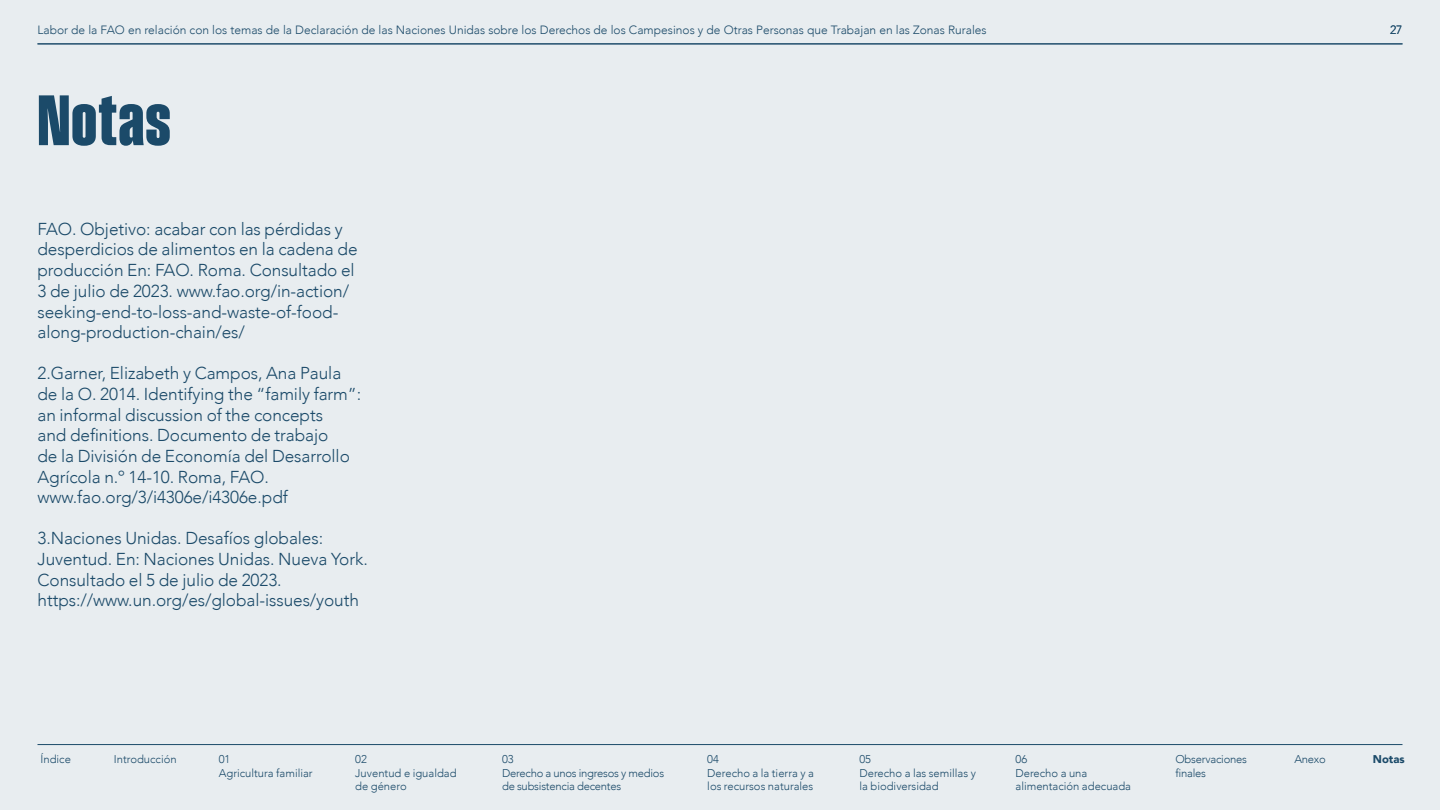
<style>
.page{position:relative;width:1440px;height:810px;background:#e8edf0}
.page>*{position:absolute;margin:0;border:0;box-sizing:border-box;transform-origin:0 0}
.t1{font:75px "Field Gothic No.37 XX Bold X Cond";letter-spacing:.015em;color:#1b4a69}
.t2{font:300 17.25px/20.7px "Avenir";letter-spacing:-.005em;color:#1b4a69}
.t3{font:300 12px "Avenir";color:#1b4a69}
.t4{font:300 11.25px/13.5px "Avenir";color:#1b4a69}
.t5{font:300 11.25px/13.5px "Avenir";letter-spacing:-.02em;color:#1b4a69}
.t6{font:900 11.25px "Avenir";color:#1b4a69}
</style>
<div class="page">
<hr style="left:38px;top:44px;width:1364px;height:1px;background:#1b4a69">
<hr style="left:38px;top:744px;width:1364px;height:1px;background:#1b4a69">
<p class="t3" style="left:38px;top:23px;width:951px">Labor de la FAO en relación con los temas de la Declaración de las Naciones Unidas sobre los Derechos de los Campesinos y de Otras Personas que Trabajan en las Zonas Rurales</p>
<p class="t3" style="left:1390px;top:23px;width:14px">27</p>
<h1 class="t1" style="left:38px;top:82px;width:135px">Notas</h1>
<p class="t3" style="left:53px;top:137px;width:115px">production-chain/en/</p>
<p class="t2" style="left:38px;top:218px;width:322px">FAO. Objetivo: acabar con las pérdidas y desperdicios de alimentos en la cadena de producción En: FAO. Roma. Consultado el 3 de julio de 2023. www.fao.org/in-action/ seeking-end-to-loss-and-waste-of-food&shy;along-production-chain/es/</p>
<p class="t2" style="left:38px;top:363px;width:325px">2.Garner, Elizabeth y Campos, Ana Paula de la O. 2014. Identifying the “family farm”: an informal discussion of the concepts<br>and definitions. Documento de trabajo<br>de la División de Economía del Desarrollo Agrícola n.º 14-10. Roma, FAO. www.fao.org/3/i4306e/i4306e.pdf</p>
<p class="t2" style="left:38px;top:528px;width:332px">3.Naciones Unidas. Desafíos globales:<br>Juventud. En: Naciones Unidas. Nueva York.<br>Consultado el 5 de julio de 2023. https://www.un.org/es/global-issues/youth</p>
<p class="t4" style="left:41px;top:752px;width:32px">Índice</p>
<p class="t4" style="left:1294px;top:752px;width:33px">Anexo</p>
<p class="t6" style="left:1373px;top:750px;width:33px">Notas</p>
<p class="t4" style="left:114px;top:752px;width:64px">Introducción</p>
<p class="t4" style="left:355px;top:752px;width:103px">02<br>Juventud e igualdad de género</p>
<p class="t4" style="left:707px;top:752px;width:108px">04<br>Derecho a la tierra y a los recursos naturales</p>
<p class="t4" style="left:1016px;top:752px;width:117px">06<br>Derecho a una alimentación adecuada</p>
<p class="t4" style="left:219px;top:752px;width:95px">01<br>Agricultura familiar</p>
<p class="t5" style="left:502px;top:752px;width:164px">03<br>Derecho a unos ingresos y medios de subsistencia decentes</p>
<p class="t4" style="left:859px;top:752px;width:118px">05<br>Derecho a las semillas y la biodiversidad</p>
<p class="t5" style="left:1175px;top:752px;width:73px">Observaciones finales</p>
</div>
